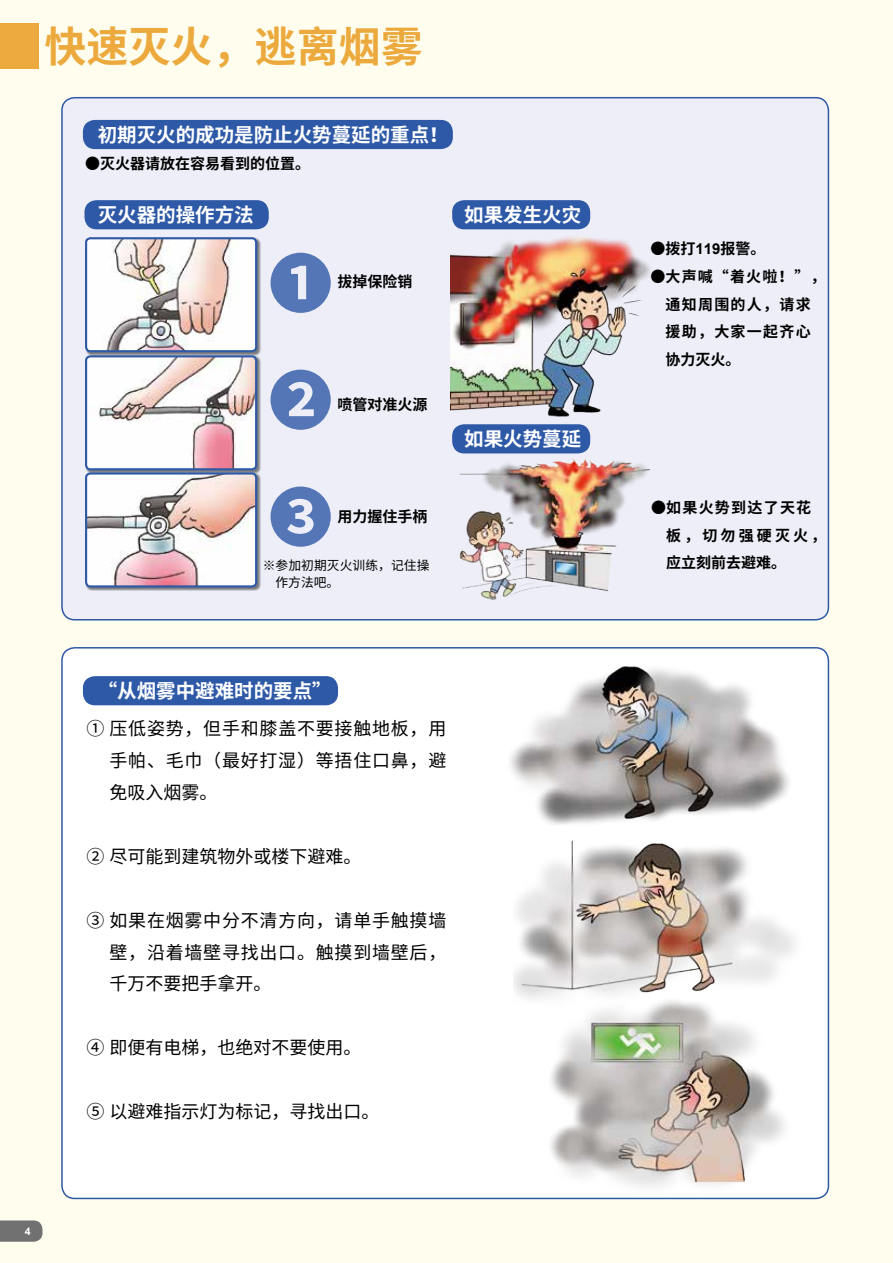
<style>
.page{position:relative;width:893px;height:1263px;background:#fffeee}
.page>*{position:absolute;margin:0;border:0;box-sizing:border-box;transform-origin:0 0}
.t1{font:700 63.75px/116.9px "Source Han Sans CN";color:#2e59a7;text-align:justify}
.t2{font:700 42px "Source Han Sans CN";color:#ecaa3e}
.t3{font:700 19.5px "Source Han Sans CN";color:#fff}
.t4{font:18px/32px "Source Han Sans CN";letter-spacing:.04em;color:#000;text-align:justify}
.t5{font:18px "Source Han Sans CN";color:#000}
.t6{font:700 15px/27.6px "Source Han Sans CN";letter-spacing:.085em;color:#000}
.t7{font:700 15px "Source Han Sans CN";color:#000}
.t8{font:12.75px/17px "Source Han Sans CN";letter-spacing:.005em;color:#000}
.t9{font:700 10.65px "Arial";color:#fff}
.s1{font-family:"Arial"}
</style>
<div class="page">
<div style="left:62px;top:648px;width:766px;height:550px;background:#fff;border-radius:13px"></div>
<div style="left:62px;top:98px;width:766px;height:522px;background:#edeef7;border-radius:13px"></div>
<svg style="left:0;top:1220px;width:43px;height:22px"></svg>
<div style="left:85px;top:200px;width:184px;height:29px;background:#2e59a7;border-radius:12px"></div>
<div style="left:83px;top:676px;width:255px;height:29px;background:#2e59a7;border-radius:12px"></div>
<div style="left:83px;top:120px;width:370px;height:29px;background:#2e59a7;border-radius:12px"></div>
<div style="left:452px;top:200px;width:138px;height:29px;background:#2e59a7;border-radius:12px"></div>
<div style="left:452px;top:424px;width:138px;height:29px;background:#2e59a7;border-radius:12px"></div>
<div style="left:85px;top:237px;width:176px;height:119px;background:#000;opacity:.49"></div>
<img style="left:88px;top:240px;width:166px;height:109px">
<div style="left:85px;top:237px;width:172px;height:115px;border:2px solid #2e59a7;border-radius:4px"></div>
<div style="left:85px;top:355px;width:176px;height:119px;background:#000;opacity:.49"></div>
<img style="left:88px;top:358px;width:166px;height:109px">
<div style="left:85px;top:355px;width:172px;height:115px;border:2px solid #2e59a7;border-radius:4px"></div>
<div style="left:85px;top:472px;width:176px;height:119px;background:#000;opacity:.49"></div>
<img style="left:88px;top:475px;width:166px;height:109px">
<div style="left:85px;top:472px;width:172px;height:115px;border:2px solid #2e59a7;border-radius:4px"></div>
<img style="left:451px;top:237px;width:200px;height:180px">
<div style="left:0;top:23px;width:38px;height:45px;background:#ecaa3e"></div>
<img style="left:459px;top:459px;width:191px;height:141px">
<img style="left:510px;top:666px;width:279px;height:144px">
<img style="left:513px;top:810px;width:282px;height:186px">
<img style="left:522px;top:982px;width:272px;height:218px">
<h2 class="t2" style="left:45px;top:23px;width:380px">快速灭火，逃离烟雾</h2>
<p class="t3" style="left:98px;top:124px;width:353px">初期灭火的成功是防止火势蔓延的重点！</p>
<p class="t7" style="left:85px;top:155px;width:226px">●灭火器请放在容易看到的位置。</p>
<p class="t3" style="left:98px;top:204px;width:157px">灭火器的操作方法</p>
<p class="t3" style="left:464px;top:204px;width:118px">如果发生火灾</p>
<p class="t7" style="left:651px;top:240px;width:117px">●拨打<span class="s1">119</span>报警。</p>
<p class="t6" style="left:666px;top:263px;width:162px;text-indent:-15px">●大声喊“着火啦！”，通知周围的人，请求援助，大家一起齐心协力灭火。</p>
<h1 class="t1" style="left:269px;top:227px;width:65px">❶<br>❷<br>❸</h1>
<p class="t7" style="left:338px;top:274px;width:76px">拔掉保险销</p>
<p class="t7" style="left:338px;top:396px;width:91px">喷管对准火源</p>
<p class="t3" style="left:464px;top:428px;width:118px">如果火势蔓延</p>
<p class="t7" style="left:338px;top:508px;width:91px">用力握住手柄</p>
<p class="t6" style="left:666px;top:494px;width:162px;text-indent:-15px">●如果火势到达了天花板，切勿强硬灭火，应立刻前去避难。</p>
<p class="t8" style="left:276px;top:557px;width:155px;text-indent:-13px">※参加初期灭火训练，记住操作方法吧。</p>
<p class="t3" style="left:98px;top:680px;width:235px">“从烟雾中避难时的要点”</p>
<p class="t4" style="left:109px;top:713px;width:338px;text-indent:-23px">① 压低姿势，但手和膝盖不要接触地板，用手帕、毛巾（最好打湿）等捂住口鼻，避免吸入烟雾。</p>
<p class="t5" style="left:87px;top:846px;width:277px">② 尽可能到建筑物外或楼下避难。</p>
<p class="t4" style="left:109px;top:904px;width:338px;text-indent:-23px">③ 如果在烟雾中分不清方向，请单手触摸墙壁，沿着墙壁寻找出口。触摸到墙壁后，千万不要把手拿开。</p>
<p class="t5" style="left:87px;top:1037px;width:277px">④ 即便有电梯，也绝对不要使用。</p>
<p class="t5" style="left:87px;top:1101px;width:295px">⑤ 以避难指示灯为标记，寻找出口。</p>
<p class="t9" style="left:25px;top:1224px;width:7px">4</p>
</div>
